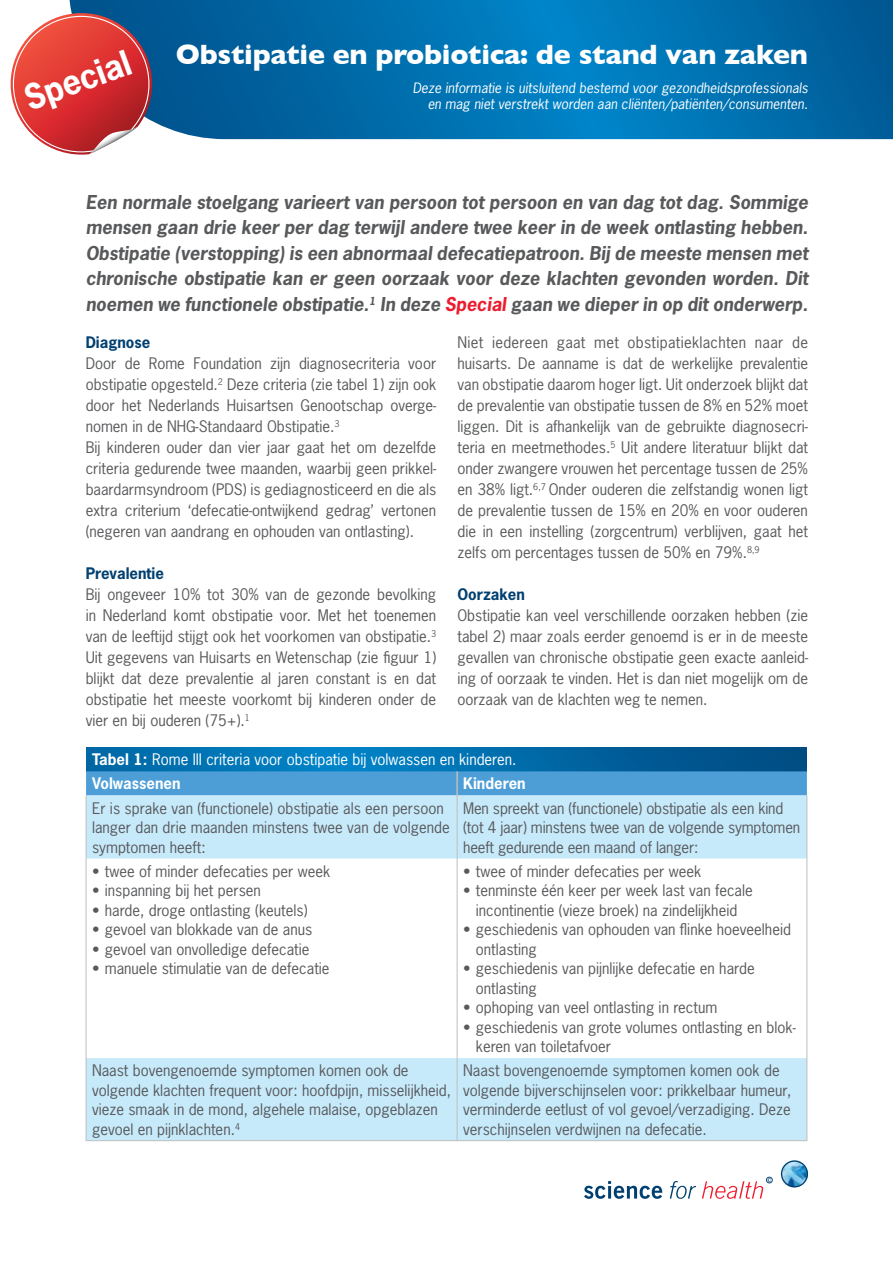
<style>
.page{position:relative;width:893px;height:1263px;background:#fff}
.page>*{position:absolute;margin:0;border:0;box-sizing:border-box;transform-origin:0 0}
.t1{font:700 33px "News Gothic";color:#fff}
.t2{font:700 28.5px "Gill Sans";letter-spacing:-.01em;color:#fff}
.t3{font:italic 700 18px/25.5px "News Gothic";color:#58595b;text-align:justify}
.t4{font:15px/21px "News Gothic";color:#58595b}
.t5{font:15px/24.2px "News Gothic";color:#fff}
.t6{font:700 15px "News Gothic";color:#004071}
.t7{font:700 15px "News Gothic";color:#fff}
.t8{font:italic 13.5px/16.2px "News Gothic";color:#fff;text-align:right}
.s1{color:#ed1c2e}
.s2{font-weight:700}
</style>
<div class="page">
<svg style="left:70px;top:0;width:823px;height:139px;background:#016dac"></svg>
<svg style="left:781px;top:1160px;width:27px;height:27px"></svg>
<svg style="left:584px;top:1181px;width:78px;height:18px"></svg>
<svg style="left:670px;top:1181px;width:26px;height:18px"></svg>
<svg style="left:702px;top:1177px;width:71px;height:22px"></svg>
<svg style="left:11px;top:13px;width:141px;height:142px"></svg>
<svg style="left:86px;top:747px;width:721px;height:24px;background:#006aa9"></svg>
<div style="left:86px;top:771px;width:721px;height:24px;background:#4d9ed7"></div>
<svg style="left:87px;top:795px;width:719px;height:345px"></svg>
<hr style="left:86px;top:1058px;width:1px;height:82px;background:#bcbec0">
<hr style="left:86px;top:1140px;width:371px;height:1px;background:#bcbec0">
<hr style="left:457px;top:1140px;width:350px;height:1px;background:#bcbec0">
<hr style="left:457px;top:1058px;width:1px;height:82px;background:#bcbec0">
<hr style="left:806px;top:1058px;width:1px;height:82px;background:#bcbec0">
<hr style="left:456px;top:771px;width:2px;height:24px;background:#bcbec0">
<hr style="left:86px;top:795px;width:1px;height:63px;background:#bcbec0">
<hr style="left:457px;top:795px;width:1px;height:63px;background:#bcbec0">
<hr style="left:806px;top:795px;width:1px;height:63px;background:#bcbec0">
<hr style="left:86px;top:858px;width:1px;height:200px;background:#bcbec0">
<hr style="left:457px;top:858px;width:1px;height:200px;background:#bcbec0">
<hr style="left:806px;top:858px;width:1px;height:200px;background:#bcbec0">
<h1 class="t1" style="left:18px;top:78px;width:112px;rotate:-20deg">Special</h1>
<h2 class="t2" style="left:176px;top:38px;width:634px">Obstipatie en probiotica: de stand van zaken</h2>
<p class="t8" style="left:413px;top:79px;width:397px">Deze informatie is uitsluitend bestemd voor gezondheidsprofessionals en mag niet verstrekt worden aan cliënten/patiënten/consumenten.</p>
<p class="t3" style="left:86px;top:189px;width:724px">Een normale stoelgang varieert van persoon tot persoon en van dag tot dag. Sommige mensen gaan drie keer per dag terwijl andere twee keer in de week ontlasting hebben.<br>Obstipatie (verstopping) is een abnormaal defecatiepatroon. Bij de meeste mensen met chronische obstipatie kan er geen oorzaak voor deze klachten gevonden worden. Dit noemen we functionele obstipatie.<sup>1</sup> In deze <span class="s1">Special</span> gaan we dieper in op dit onderwerp.</p>
<p class="t6" style="left:86px;top:332px;width:66px">Diagnose</p>
<p class="t4" style="left:86px;top:353px;width:352px">Door de Rome Foundation zijn diagnosecriteria voor obstipatie opgesteld.<sup>2</sup> Deze criteria (zie tabel 1) zijn ook door het Nederlands Huisartsen Genootschap overge&shy;nomen in de NHG-Standaard Obstipatie.<sup>3<br></sup>Bij kinderen ouder dan vier jaar gaat het om dezelfde criteria gedurende twee maanden, waarbij geen prikkel&shy;baardarmsyndroom (PDS) is gediagnosticeerd en die als extra criterium ‘defecatie-ontwijkend gedrag’ vertonen (negeren van aandrang en ophouden van ontlasting).</p>
<p class="t6" style="left:86px;top:563px;width:80px">Prevalentie</p>
<p class="t4" style="left:86px;top:584px;width:352px;text-align:justify">Bij ongeveer 10% tot 30% van de gezonde bevolking in Nederland komt obstipatie voor. Met het toenemen van de leeftijd stijgt ook het voorkomen van obstipatie.<sup>3<br></sup>Uit gegevens van Huisarts en Wetenschap (zie figuur 1) blijkt dat deze prevalentie al jaren constant is en dat obstipatie het meeste voorkomt bij kinderen onder de vier en bij ouderen (75+).<sup>1</sup></p>
<p class="t4" style="left:457px;top:332px;width:352px;text-align:justify">Niet iedereen gaat met obstipatieklachten naar de huisarts. De aanname is dat de werkelijke prevalentie van obstipatie daarom hoger ligt. Uit onderzoek blijkt dat de prevalentie van obstipatie tussen de 8% en 52% moet liggen. Dit is afhankelijk van de gebruikte diagnosecri&shy;teria en meetmethodes.<sup>5</sup> Uit andere literatuur blijkt dat onder zwangere vrouwen het percentage tussen de 25% en 38% ligt.<sup>6,7</sup> Onder ouderen die zelfstandig wonen ligt de prevalentie tussen de 15% en 20% en voor ouderen die in een instelling (zorgcentrum) verblijven, gaat het zelfs om percentages tussen de 50% en 79%.<sup>8,9</sup></p>
<p class="t6" style="left:457px;top:584px;width:69px">Oorzaken</p>
<p class="t4" style="left:457px;top:605px;width:352px;text-align:justify">Obstipatie kan veel verschillende oorzaken hebben (zie tabel 2) maar zoals eerder genoemd is er in de meeste gevallen van chronische obstipatie geen exacte aanleid&shy;ing of oorzaak te vinden. Het is dan niet mogelijk om de oorzaak van de klachten weg te nemen.</p>
<p class="t5" style="left:92px;top:747px;width:426px"><span class="s2">Tabel 1:</span> Rome III criteria voor obstipatie bij volwassen en kinderen.<br><span class="s2">Volwassenen</span></p>
<p class="t7" style="left:463px;top:774px;width:64px">Kinderen</p>
<p class="t4" style="left:92px;top:798px;width:359px;line-height:19.5px">Er is sprake van (functionele) obstipatie als een persoon langer dan drie maanden minstens twee van de volgende symptomen heeft:</p>
<p class="t4" style="left:463px;top:798px;width:339px;line-height:19.5px">Men spreekt van (functionele) obstipatie als een kind (tot 4 jaar) minstens twee van de volgende symptomen heeft gedurende een maand of langer:</p>
<p class="t4" style="left:92px;top:860px;width:240px">• twee of minder defecaties per week</p>
<p class="t4" style="left:92px;top:880px;width:170px">• inspanning bij het persen</p>
<p class="t4" style="left:92px;top:899px;width:217px">• harde, droge ontlasting (keutels)</p>
<p class="t4" style="left:92px;top:919px;width:222px">• gevoel van blokkade van de anus</p>
<p class="t4" style="left:92px;top:938px;width:219px">• gevoel van onvolledige defecatie</p>
<p class="t4" style="left:92px;top:958px;width:239px">• manuele stimulatie van de defecatie</p>
<p class="t4" style="left:463px;top:860px;width:240px">• twee of minder defecaties per week</p>
<p class="t4" style="left:463px;top:880px;width:291px;line-height:19.5px;text-align:center">• tenminste één keer per week last van fecale incontinentie (vieze broek) na zindelijkheid</p>
<p class="t4" style="left:476px;top:919px;width:317px;line-height:19.5px;text-indent:-13px">• geschiedenis van ophouden van flinke hoeveelheid ontlasting</p>
<p class="t4" style="left:476px;top:958px;width:280px;line-height:19.5px;text-indent:-13px">• geschiedenis van pijnlijke defecatie en harde ontlasting</p>
<p class="t4" style="left:463px;top:997px;width:256px">• ophoping van veel ontlasting in rectum</p>
<p class="t4" style="left:476px;top:1017px;width:321px;line-height:19.5px;text-indent:-13px">• geschiedenis van grote volumes ontlasting en blok&shy;keren van toiletafvoer</p>
<p class="t4" style="left:92px;top:1060px;width:361px;line-height:19.5px">Naast bovengenoemde symptomen komen ook de volgende klachten frequent voor: hoofdpijn, misselijkheid, vieze smaak in de mond, algehele malaise, opgeblazen gevoel en pijnklachten.<sup>4</sup></p>
<p class="t4" style="left:463px;top:1061px;width:330px;line-height:19.5px">Naast bovengenoemde symptomen komen ook de volgende bijverschijnselen voor: prikkelbaar humeur, verminderde eetlust of vol gevoel/verzadiging. Deze verschijnselen verdwijnen na defecatie.</p>
</div>
